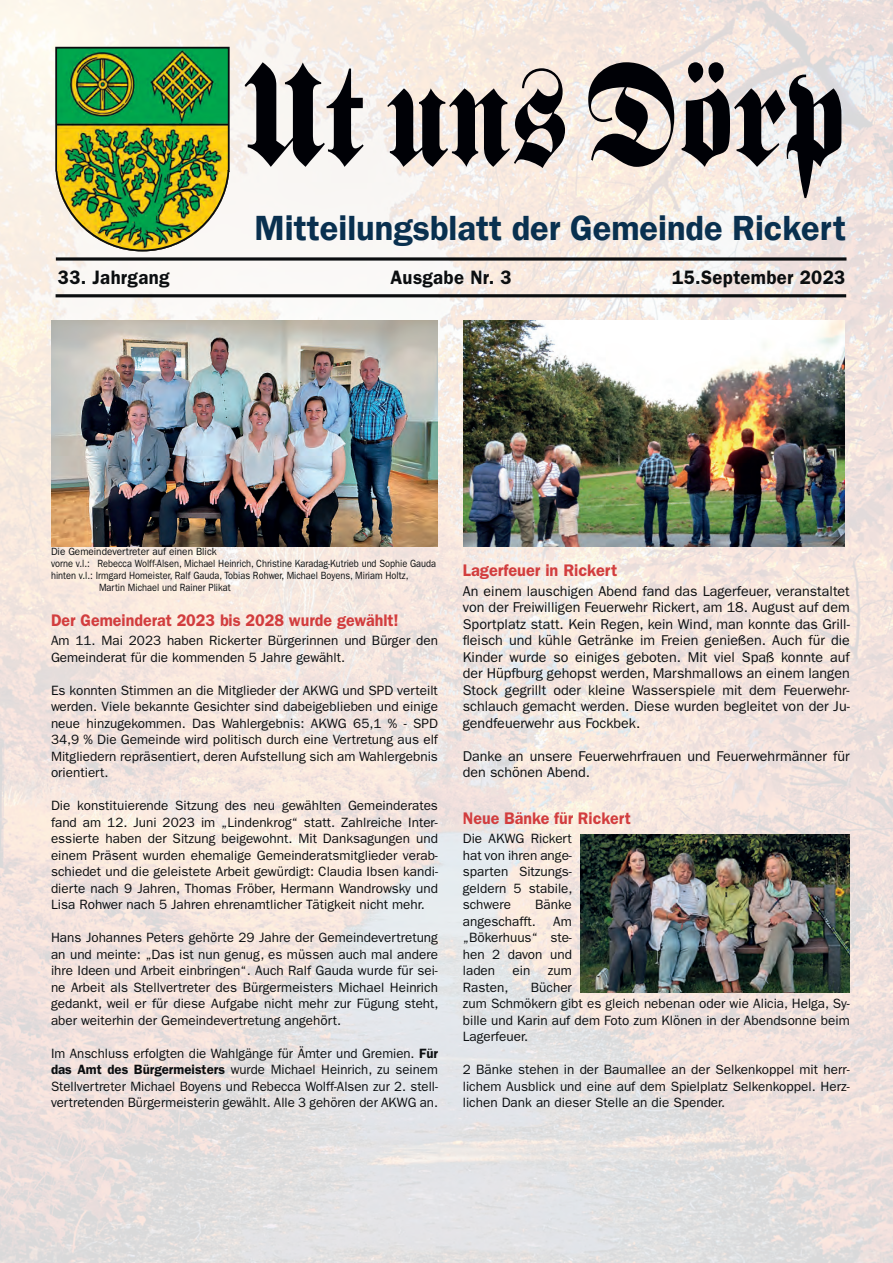
<style>
.page{position:relative;width:893px;height:1263px;background:#fff}
.page>*{position:absolute;margin:0;border:0;box-sizing:border-box;transform-origin:0 0}
.t1{font:143.25px "Fette Fraktur LT Std";color:#000106;scale:.8 1}
.t2{font:35.1px "Franklin Gothic LT Com Dm";color:#09304f}
.t3{font:600 19.5px "ITC Franklin Gothic Std";letter-spacing:.02em;color:#0b0e10;scale:.95 1}
.t4{font:600 16.8px "ITC Franklin Gothic Std";color:#d23d3e;scale:.95 1}
.t5{font:600 16.8px "ITC Franklin Gothic Std";color:#d23d3e}
.t6{font:14.25px/16.5px "ITC Franklin Gothic Std";color:#0b0e10;text-align:justify}
.t7{font:13.5px/16.5px "ITC Franklin Gothic Std";color:#0b0e10;text-align:justify}
.t8{font:10.5px "ITC Franklin Gothic Std";color:#0b0e10;scale:.88 1}
.t9{font:10.5px "ITC Franklin Gothic Std";color:#0b0e10;scale:.95 1}
.s1{font-weight:600}
</style>
<div class="page">
<img style="left:0;top:0;width:893px;height:1263px">
<svg style="left:56px;top:257px;width:790px;height:4px;background:#3a3b3c"></svg>
<hr style="left:56px;top:294px;width:790px;height:3px;background:#0b0e10">
<img style="left:54px;top:46px;width:177px;height:206px">
<img style="left:51px;top:321px;width:387px;height:225px">
<img style="left:463px;top:321px;width:382px;height:225px">
<img style="left:580px;top:835px;width:269px;height:158px">
<p class="t1" style="left:247px;top:34px;width:750px">Ut uns Dörp</p>
<p class="t2" style="left:254px;top:207px;width:593px">Mitteilungsblatt der Gemeinde Rickert</p>
<p class="t3" style="left:58px;top:265px;width:119px">33. Jahrgang</p>
<p class="t3" style="left:391px;top:265px;width:129px">Ausgabe Nr. 3</p>
<p class="t3" style="left:672px;top:265px;width:184px">15.September 2023</p>
<p class="t9" style="left:51px;top:545px;width:176px">Die Gemeindevertreter auf einen Blick</p>
<p class="t8" style="left:51px;top:557px;width:439px">vorne v.l.: Rebecca Wolff-Alsen, Michael Heinrich, Christine Karadag-Kutrieb und Sophie Gauda</p>
<p class="t8" style="left:51px;top:569px;width:408px">hinten v.l.: Irmgard Homeister, Ralf Gauda, Tobias Rohwer, Michael Boyens, Miriam Holtz,</p>
<p class="t8" style="left:99px;top:581px;width:151px">Martin Michael und Rainer Plikat</p>
<p class="t4" style="left:51px;top:610px;width:368px">Der Gemeinderat 2023 bis 2028 wurde gewählt!</p>
<p class="t7" style="left:51px;top:632px;width:388px">Am 11. Mai 2023 haben Rickerter Bürgerinnen und Bürger den<br>Gemeinderat für die kommenden 5 Jahre gewählt.</p>
<p class="t7" style="left:51px;top:682px;width:388px">Es konnten Stimmen an die Mitglieder der AKWG und SPD verteilt werden. Viele bekannte Gesichter sind dabeigeblieben und einige neue hinzugekommen. Das Wahlergebnis: AKWG 65,1 % - SPD 34,9 % Die Gemeinde wird politisch durch eine Vertretung aus elf Mitgliedern repräsentiert, deren Aufstellung sich am Wahlergebnis orientiert.</p>
<p class="t7" style="left:51px;top:797px;width:388px">Die konstituierende Sitzung des neu gewählten Gemeinderates fand am 12. Juni 2023 im „Lindenkrog“ statt. Zahlreiche Inter&shy;essierte haben der Sitzung beigewohnt. Mit Danksagungen und einem Präsent wurden ehemalige Gemeinderatsmitglieder verab&shy;schiedet und die geleistete Arbeit gewürdigt: Claudia Ibsen kandi&shy;dierte nach 9 Jahren, Thomas Fröber, Hermann Wandrowsky und Lisa Rohwer nach 5 Jahren ehrenamtlicher Tätigkeit nicht mehr.</p>
<p class="t7" style="left:51px;top:929px;width:389px">Hans Johannes Peters gehörte 29 Jahre der Gemeindevertretung an und meinte: „Das ist nun genug, es müssen auch mal andere ihre Ideen und Arbeit einbringen“. Auch Ralf Gauda wurde für sei&shy;ne Arbeit als Stellvertreter des Bürgermeisters Michael Heinrich gedankt, weil er für diese Aufgabe nicht mehr zur Fügung steht, aber weiterhin der Gemeindevertretung angehört.</p>
<p class="t7" style="left:51px;top:1045px;width:388px">Im Anschluss erfolgten die Wahlgänge für Ämter und Gremien. <span class="s1">Für das Amt des Bürgermeisters</span> wurde Michael Heinrich, zu seinem Stellvertreter Michael Boyens und Rebecca Wolff-Alsen zur 2. stell&shy;vertretenden Bürgermeisterin gewählt. Alle 3 gehören der AKWG an.</p>
<p class="t5" style="left:463px;top:560px;width:156px">Lagerfeuer in Rickert</p>
<p class="t6" style="left:463px;top:583px;width:388px">An einem lauschigen Abend fand das Lagerfeuer, veranstaltet von der Freiwilligen Feuerwehr Rickert, am 18. August auf dem Sportplatz statt. Kein Regen, kein Wind, man konnte das Grill&shy;fleisch und kühle Getränke im Freien genießen. Auch für die Kinder wurde so einiges geboten. Mit viel Spaß konnte auf der Hüpfburg gehopst werden, Marshmallows an einem langen Stock gegrillt oder kleine Wasserspiele mit dem Feuerwehr&shy;schlauch gemacht werden. Diese wurden begleitet von der Ju&shy;gendfeuerwehr aus Fockbek.</p>
<p class="t6" style="left:463px;top:748px;width:388px">Danke an unsere Feuerwehrfrauen und Feuerwehrmänner für den schönen Abend.</p>
<p class="t4" style="left:463px;top:808px;width:179px">Neue Bänke für Rickert</p>
<p class="t7" style="left:463px;top:830px;width:111px">Die AKWG Rickert hat von ihren ange&shy;sparten Sitzungs&shy;geldern 5 stabile, schwere</p>
<p class="t7" style="left:463px;top:896px;width:111px;text-indent:72px">Bänke angeschafft.</p>
<p class="t7" style="left:463px;top:913px;width:111px;text-indent:90px">Am „Bökerhuus“ ste&shy;hen 2 davon und laden</p>
<p class="t7" style="left:513px;top:962px;width:19px">ein</p>
<p class="t7" style="left:548px;top:962px;width:26px">zum</p>
<p class="t7" style="left:463px;top:979px;width:388px;text-align:left;text-indent:68px">Bücher<br>zum Schmökern gibt es gleich nebenan oder wie Alicia, Helga, Sy&shy;bille und Karin auf dem Foto zum Klönen in der Abendsonne beim Lagerfeuer.</p>
<p class="t7" style="left:463px;top:1061px;width:388px">2 Bänke stehen in der Baumallee an der Selkenkoppel mit herr&shy;lichem Ausblick und eine auf dem Spielplatz Selkenkoppel. Herz&shy;lichen Dank an dieser Stelle an die Spender.</p>
<p class="t7" style="left:463px;top:979px;width:47px">Rasten,</p>
</div>
